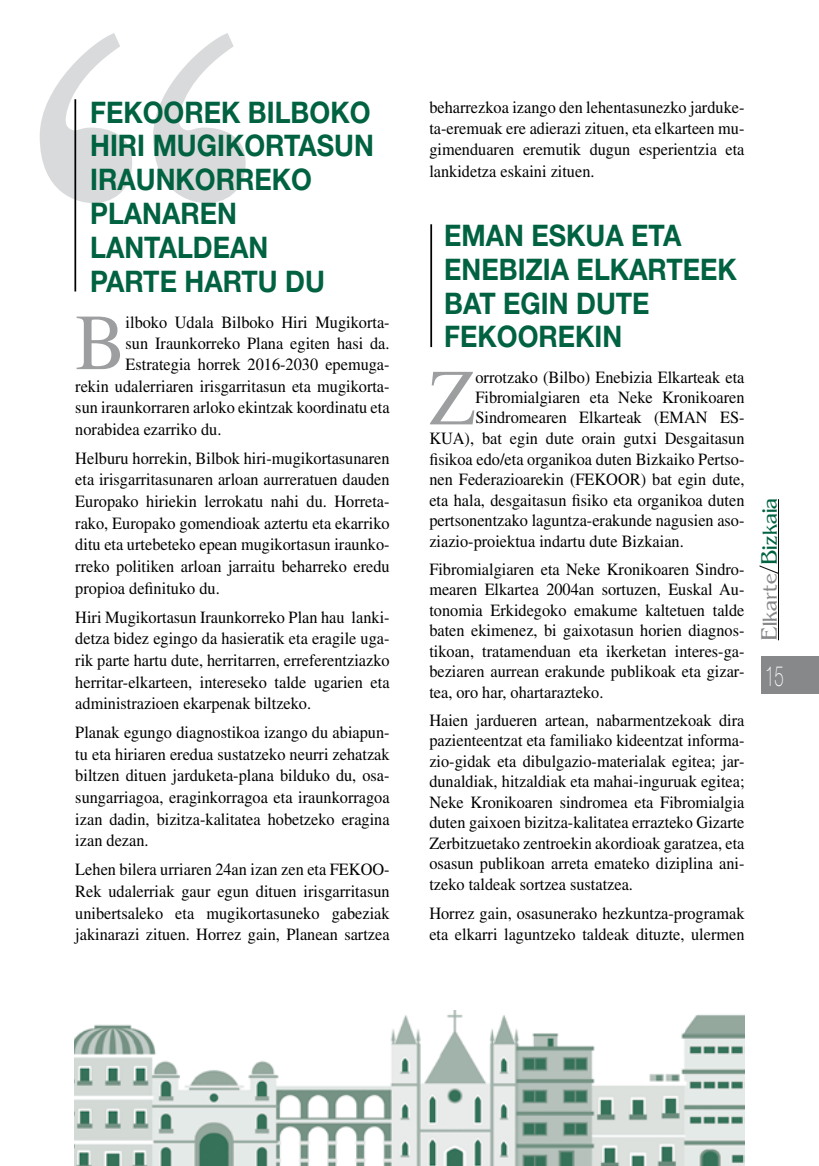
<style>
.page{position:relative;width:819px;height:1166px;background:#fff}
.page>*{position:absolute;margin:0;border:0;box-sizing:border-box;transform-origin:0 0}
.t1{font:79.27px "Times";color:#9c9e9f;scale:.95 1}
.t2{font:700 29.75px/33.8px "Helvetica Neue";color:#006241;scale:.9 1}
.t3{font:100 28px "Helvetica Neue";color:#fff;scale:.6 1}
.t4{font:21px "Azote S Si";color:#87888a}
.t5{font:17.15px/21.7px "Times";color:#000;text-align:justify;scale:.95 1}
.s1{color:#000}
.s2{color:#006241}
</style>
<div class="page">
<hr style="left:778px;top:499px;width:1px;height:141px;background:#000">
<div style="left:761px;top:656px;width:58px;height:38px;background:#87888a"></div>
<img style="left:74px;top:1010px;width:670px;height:156px">
<svg style="left:40px;top:33px;width:205px;height:170px"></svg>
<hr style="left:74px;top:99px;width:2px;height:192px;background:#000">
<hr style="left:430px;top:224px;width:2px;height:123px;background:#000">
<h2 class="t2" style="left:90px;top:94px;width:317px">FEKOOREK BILBOKO<br>HIRI MUGIKORTASUN<br>IRAUNKORREKO<br>PLANAREN<br>LANTALDEAN<br>PARTE HARTU DU</h2>
<h1 class="t1" style="left:75px;top:298px;width:54px">B</h1>
<p class="t5" style="left:126px;top:311px;width:279px">ilboko Udala Bilboko Hiri Mugikorta-</p>
<p class="t5" style="left:126px;top:332px;width:279px">sun Iraunkorreko Plana egiten hasi da.</p>
<p class="t5" style="left:126px;top:353px;width:279px">Estrategia horrek 2016-2030 epemuga-</p>
<p class="t5" style="left:75px;top:375px;width:332px">rekin udalerriaren irisgarritasun eta mugikorta-</p>
<p class="t5" style="left:75px;top:396px;width:332px">sun iraunkorraren arloko ekintzak koordinatu eta</p>
<p class="t5" style="left:75px;top:418px;width:155px">norabidea ezarriko du.</p>
<p class="t5" style="left:75px;top:447px;width:332px">Helburu horrekin, Bilbok hiri-mugikortasunaren eta irisgarritasunaren arloan aurreratuen dauden Europako hiriekin lerrokatu nahi du. Horreta&shy;rako, Europako gomendioak aztertu eta ekarriko ditu eta urtebeteko epean mugikortasun iraunko&shy;rreko politiken arloan jarraitu beharreko eredu propioa definituko du.</p>
<p class="t5" style="left:75px;top:606px;width:332px">Hiri Mugikortasun Iraunkorreko Plan hau lanki&shy;detza bidez egingo da hasieratik eta eragile uga&shy;rik parte hartu dute, herritarren, erreferentziazko herritar-elkarteen, intereseko talde ugarien eta administrazioen ekarpenak biltzeko.</p>
<p class="t5" style="left:75px;top:721px;width:332px">Planak egungo diagnostikoa izango du abiapun&shy;tu eta hiriaren eredua sustatzeko neurri zehatzak biltzen dituen jarduketa-plana bilduko du, osa&shy;sungarriagoa, eraginkorragoa eta iraunkorragoa izan dadin, bizitza-kalitatea hobetzeko eragina izan dezan.</p>
<p class="t5" style="left:75px;top:858px;width:332px">Lehen bilera urriaren 24an izan zen eta FEKOO-Rek udalerriak gaur egun dituen irisgarritasun unibertsaleko eta mugikortasuneko gabeziak jakinarazi zituen. Horrez gain, Planean sartzea</p>
<p class="t5" style="left:429px;top:96px;width:333px">beharrezkoa izango den lehentasunezko jarduke&shy;ta-eremuak ere adierazi zituen, eta elkarteen mu&shy;gimenduaren eremutik dugun esperientzia eta lankidetza eskaini zituen.</p>
<h2 class="t2" style="left:444px;top:218px;width:326px">EMAN ESKUA ETA<br>ENEBIZIA ELKARTEEK<br>BAT EGIN DUTE<br>FEKOOREKIN</h2>
<h1 class="t1" style="left:429px;top:353px;width:50px">Z</h1>
<p class="t5" style="left:475px;top:366px;width:285px">orrotzako (Bilbo) Enebizia Elkarteak eta</p>
<p class="t5" style="left:475px;top:387px;width:285px">Fibromialgiaren eta Neke Kronikoaren</p>
<p class="t5" style="left:475px;top:407px;width:285px">Sindromearen Elkarteak (EMAN ES-</p>
<p class="t5" style="left:429px;top:427px;width:333px">KUA), bat egin dute orain gutxi Desgaitasun</p>
<p class="t5" style="left:429px;top:448px;width:333px">fisikoa edo/eta organikoa duten Bizkaiko Pertso-</p>
<p class="t5" style="left:429px;top:468px;width:333px">nen Federazioarekin (FEKOOR) bat egin dute,</p>
<p class="t5" style="left:429px;top:489px;width:333px">eta hala, desgaitasun fisiko eta organikoa duten</p>
<p class="t5" style="left:429px;top:509px;width:333px">pertsonentzako laguntza-erakunde nagusien aso-</p>
<p class="t5" style="left:429px;top:530px;width:269px">ziazio-proiektua indartu dute Bizkaian.</p>
<p class="t5" style="left:429px;top:558px;width:333px;line-height:20.5px">Fibromialgiaren eta Neke Kronikoaren Sindro&shy;mearen Elkartea 2004an sortuzen, Euskal Au&shy;tonomia Erkidegoko emakume kaltetuen talde baten ekimenez, bi gaixotasun horien diagnos&shy;tikoan, tratamenduan eta ikerketan interes-ga&shy;beziaren aurrean erakunde publikoak eta gizar&shy;tea, oro har, ohartarazteko.</p>
<p class="t5" style="left:429px;top:710px;width:333px;line-height:20.5px">Haien jardueren artean, nabarmentzekoak dira pazienteentzat eta familiako kideentzat informa&shy;zio-gidak eta dibulgazio-materialak egitea; jar&shy;dunaldiak, hitzaldiak eta mahai-inguruak egitea; Neke Kronikoaren sindromea eta Fibromialgia duten gaixoen bizitza-kalitatea errazteko Gizarte Zerbitzuetako zentroekin akordioak garatzea, eta osasun publikoan arreta emateko diziplina ani&shy;tzeko taldeak sortzea sustatzea.</p>
<p class="t5" style="left:429px;top:902px;width:333px">Horrez gain, osasunerako hezkuntza-programak eta elkarri laguntzeko taldeak dituzte, ulermen</p>
<p class="t4" style="left:759px;top:640px;width:144px;rotate:-90deg">Elkarte<span class="s1">/</span><span class="s2">Bizkaia</span></p>
<h3 class="t3" style="left:765px;top:660px;width:33px">15</h3>
</div>
